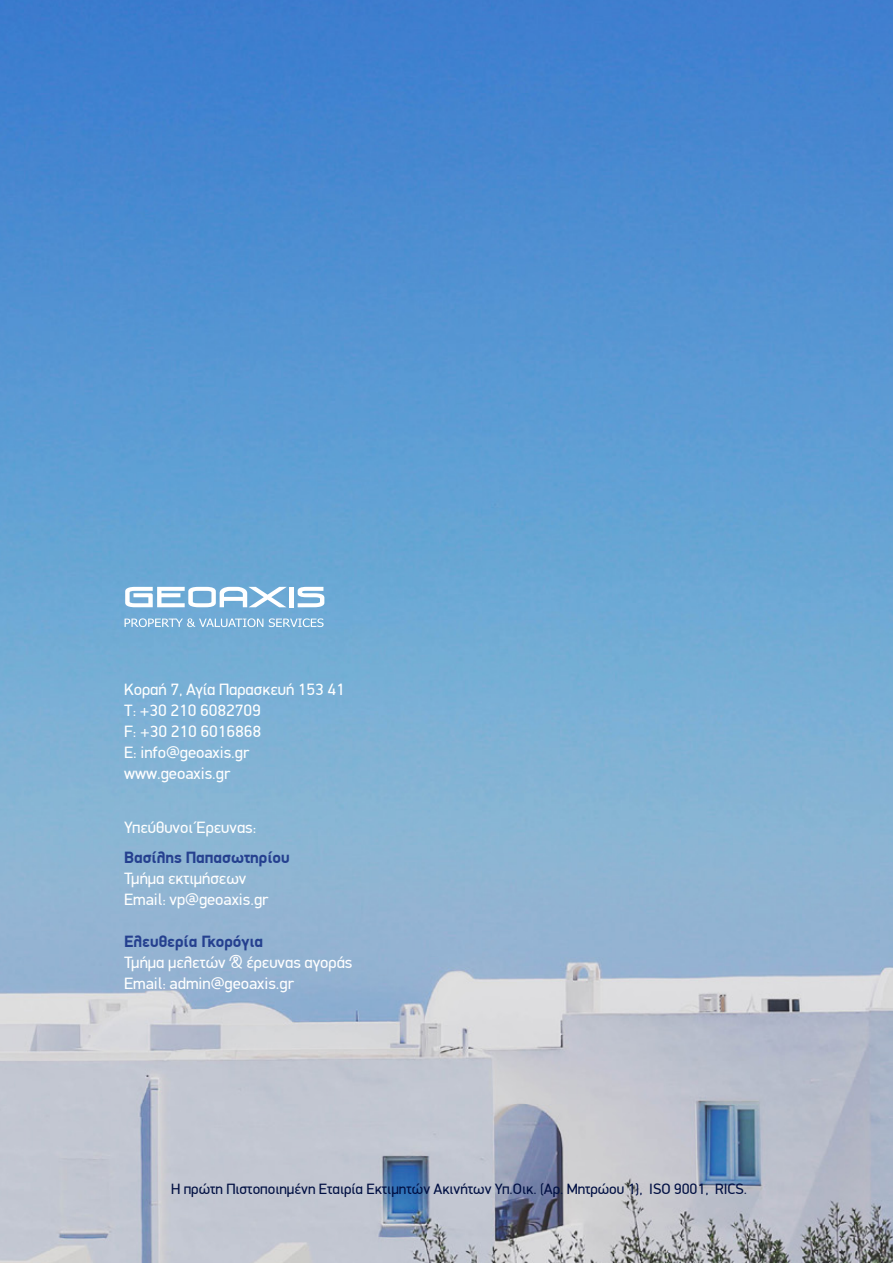
<style>
.page{position:relative;width:893px;height:1263px;background:#fff}
.page>*{position:absolute;margin:0;border:0;box-sizing:border-box;transform-origin:0 0}
.t1{font:16.5px/21px "PF Din Display";color:#fff}
.t2{font:700 16.5px "PF Din Display";color:#25408f}
.t3{font:15px "PF Din Display";color:#000f42}
</style>
<div class="page">
<img style="left:0;top:0;width:893px;height:1263px">
<svg style="left:125px;top:618px;width:138px;height:9px"></svg>
<svg style="left:269px;top:618px;width:55px;height:9px"></svg>
<svg style="left:125px;top:587px;width:162px;height:20px"></svg>
<hr style="left:289px;top:587px;width:4px;height:20px;background:#fff">
<svg style="left:298px;top:587px;width:26px;height:20px"></svg>
<p class="t1" style="left:124px;top:679px;width:222px">Κοραή 7, Αγία Παρασκευή 153 41<br>T: +30 210 6082709<br>F: +30 210 6016868<br>E: info@geoaxis.gr www.geoaxis.gr</p>
<p class="t1" style="left:124px;top:817px;width:134px">Υπεύθυνοι Έρευνας:</p>
<p class="t2" style="left:124px;top:847px;width:167px">Βασίλης Παπασωτηρίου</p>
<p class="t1" style="left:124px;top:868px;width:146px">Τμήμα εκτιμήσεων<br>Email: vp@geoaxis.gr</p>
<p class="t2" style="left:124px;top:931px;width:141px">Ελευθερία Γκορόγια</p>
<p class="t1" style="left:124px;top:952px;width:230px">Τμήμα μελετών &amp; έρευνας αγοράς<br>Email: admin@geoaxis.gr</p>
<p class="t3" style="left:171px;top:1180px;width:577px">Η πρώτη Πιστοποιημένη Εταιρία Εκτιμητών Ακινήτων Υπ.Οικ. (Αρ. Μητρώου 1), ISO 9001, RICS.</p>
</div>
